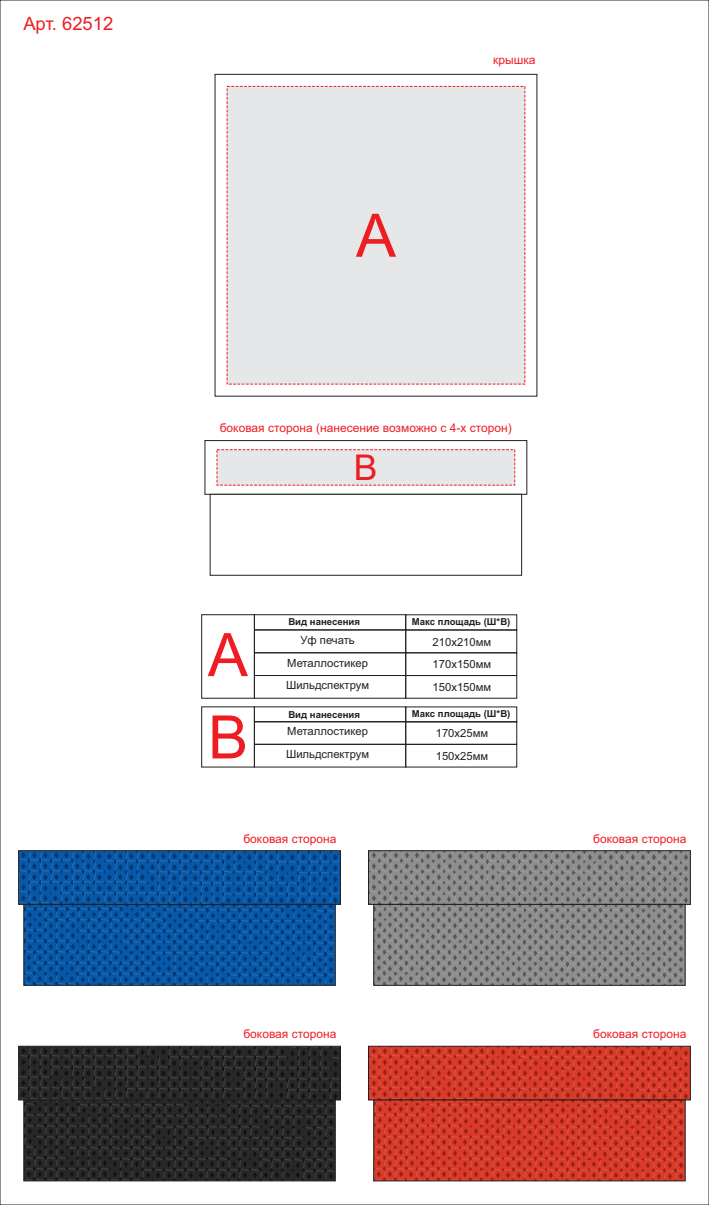
<style>
.page{position:relative;width:709px;height:1205px;background:#fff}
.page>*{position:absolute;margin:0;border:0;box-sizing:border-box;transform-origin:0 0}
.t1{font:60px/82.3px "Arial";color:#ee1d23}
.t2{font:35.55px "Arial";color:#ee1d23}
.t3{font:18.4px "Arial";color:#ee1d23}
.t4{font:12px "Arial";color:#ee1d23}
.t5{font:11.25px/22.7px "Arial";color:#231f20;text-align:center}
.t6{font:700 9.6px "Arial";color:#231f20}
</style>
<div class="page">
<svg style="left:215px;top:74px;width:322px;height:322px"></svg>
<div style="left:227px;top:86px;width:298px;height:298px;background:#e6e7e9"></div>
<svg style="left:18px;top:850px;width:323px;height:135px;background:#0e569d"></svg>
<svg style="left:18px;top:1046px;width:323px;height:135px;background:#2b2b2b"></svg>
<svg style="left:368px;top:850px;width:322px;height:135px;background:#858585"></svg>
<svg style="left:368px;top:1046px;width:322px;height:135px;background:#ca3b2c"></svg>
<svg style="left:205px;top:440px;width:322px;height:135px"></svg>
<div style="left:254px;top:614px;width:152px;height:16px;border:1px solid #231f20"></div>
<div style="left:254px;top:652px;width:152px;height:24px;border:1px solid #231f20"></div>
<div style="left:254px;top:721px;width:152px;height:24px;border:1px solid #231f20"></div>
<div style="left:254px;top:675px;width:152px;height:23px;border:1px solid #231f20"></div>
<div style="left:254px;top:744px;width:152px;height:23px;border:1px solid #231f20"></div>
<div style="left:201px;top:614px;width:54px;height:84px;border:1px solid #231f20"></div>
<div style="left:201px;top:706px;width:54px;height:61px;border:1px solid #231f20"></div>
<div style="left:405px;top:614px;width:112px;height:16px;border:1px solid #231f20"></div>
<div style="left:405px;top:630px;width:112px;height:23px;border:1px solid #231f20"></div>
<div style="left:405px;top:652px;width:112px;height:24px;border:1px solid #231f20"></div>
<div style="left:405px;top:721px;width:112px;height:24px;border:1px solid #231f20"></div>
<div style="left:405px;top:675px;width:112px;height:23px;border:1px solid #231f20"></div>
<div style="left:405px;top:744px;width:112px;height:23px;border:1px solid #231f20"></div>
<h3 class="t3" style="left:23px;top:17px;width:91px">Арт. 62512</h3>
<h1 class="t1" style="left:356px;top:200px;width:42px">А</h1>
<p class="t4" style="left:493px;top:56px;width:44px">крышка</p>
<p class="t4" style="left:220px;top:423px;width:294px">боковая сторона (нанесение возможно с 4-х сторон)</p>
<h2 class="t2" style="left:354px;top:454px;width:25px">В</h2>
<p class="t6" style="left:288px;top:618px;width:73px">Вид нанесения</p>
<p class="t6" style="left:412px;top:618px;width:100px">Макс площадь (Ш*В)</p>
<h1 class="t1" style="left:208px;top:619px;width:42px">А<br>В</h1>
<p class="t5" style="left:287px;top:629px;width:82px">Уф печать<br>Металлостикер</p>
<p class="t5" style="left:286px;top:675px;width:85px">Шильдспектрум</p>
<p class="t6" style="left:288px;top:710px;width:73px">Вид нанесения</p>
<p class="t5" style="left:287px;top:721px;width:82px">Металлостикер</p>
<p class="t5" style="left:286px;top:744px;width:85px">Шильдспектрум</p>
<p class="t5" style="left:432px;top:631px;width:60px;text-align:left">210х210мм<br>170х150мм</p>
<p class="t5" style="left:432px;top:677px;width:60px">150х150мм</p>
<p class="t6" style="left:412px;top:710px;width:100px">Макс площадь (Ш*В)</p>
<p class="t5" style="left:436px;top:723px;width:54px">170х25мм</p>
<p class="t5" style="left:436px;top:745px;width:54px">150х25мм</p>
<p class="t4" style="left:243px;top:834px;width:95px">боковая сторона</p>
<p class="t4" style="left:593px;top:834px;width:95px">боковая сторона</p>
<p class="t4" style="left:243px;top:1029px;width:95px">боковая сторона</p>
<p class="t4" style="left:593px;top:1029px;width:95px">боковая сторона</p>
</div>
